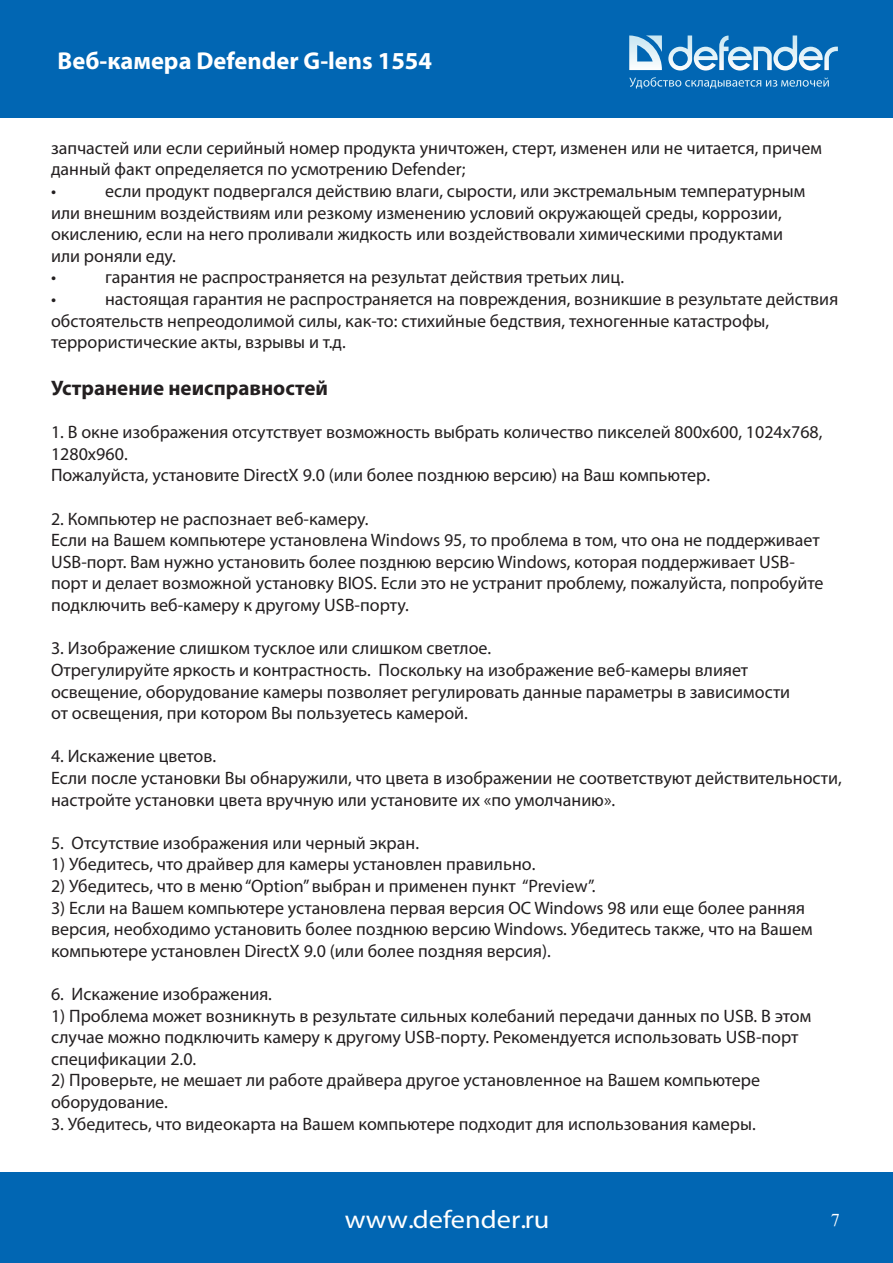
<style>
.page{position:relative;width:893px;height:1263px;background:#fff}
.page>*{position:absolute;margin:0;border:0;box-sizing:border-box;transform-origin:0 0}
.t1{font:25.35px "Myriad Pro";color:#fff;scale:1.12 1}
.t2{font:700 24.45px "Myriad Pro";color:#fff}
.t3{font:700 21px "Myriad Pro";color:#231f20}
.t4{font:18px/21.6px "Myriad Pro";color:#231f20}
.t5{font:18px "Times New Roman";color:#fff}
</style>
<div class="page">
<div style="left:0;top:0;width:893px;height:118px;background:#0166b3"></div>
<div style="left:0;top:1172px;width:893px;height:91px;background:#0166b3"></div>
<svg style="left:668px;top:35px;width:170px;height:36px"></svg>
<svg style="left:629px;top:35px;width:33px;height:35px"></svg>
<svg style="left:629px;top:77px;width:199px;height:10px"></svg>
<h2 class="t2" style="left:58px;top:45px;width:376px">Beб-камера Defender G-lens 1554</h2>
<p class="t4" style="left:51px;top:137px;width:772px">запчастей или если серийный номер продукта уничтожен, стерт, изменен или не читается, причем данный факт определяется по усмотрению Defender;</p>
<p class="t4" style="left:51px;top:180px;width:7px">•</p>
<p class="t4" style="left:51px;top:180px;width:756px;text-indent:54px">если продукт подвергался действию влаги, сырости, или экстремальным температурным или внешним воздействиям или резкому изменению условий окружающей среды, коррозии, окислению, если на него проливали жидкость или воздействовали химическими продуктами</p>
<p class="t4" style="left:51px;top:245px;width:126px">или роняли еду.</p>
<p class="t4" style="left:51px;top:266px;width:7px">•</p>
<p class="t4" style="left:105px;top:266px;width:521px">гарантия не распространяется на результат действия третьих лиц.</p>
<p class="t4" style="left:51px;top:288px;width:7px">•</p>
<p class="t4" style="left:51px;top:288px;width:789px;text-indent:54px">настоящая гарантия не распространяется на повреждения, возникшие в результате действия обстоятельств непреодолимой силы, как-то: стихийные бедствия, техногенные катастрофы, террористические акты, взрывы и т.д.</p>
<p class="t3" style="left:51px;top:374px;width:279px">Устранение неисправностей</p>
<p class="t4" style="left:51px;top:421px;width:773px">1. В окне изображения отсутствует возможность выбрать количество пикселей 800x600, 1024x768,<br>1280x960.</p>
<p class="t4" style="left:51px;top:464px;width:661px">Пожалуйста, установите DirectX 9.0 (или более позднюю версию) на Ваш компьютер.</p>
<p class="t4" style="left:51px;top:507px;width:319px">2. Компьютер не распознает веб-камеру.</p>
<p class="t4" style="left:51px;top:529px;width:774px">Если на Вашем компьютере установлена Windows 95, то проблема в том, что она не поддерживает USB-порт. Вам нужно установить более позднюю версию Windows, которая поддерживает USB&shy;порт и делает возможной установку BIOS. Если это не устранит проблему, пожалуйста, попробуйте подключить веб-камеру к другому USB-порту.</p>
<p class="t4" style="left:51px;top:637px;width:442px">3. Изображение слишком тусклое или слишком светлое.</p>
<p class="t4" style="left:51px;top:659px;width:741px">Отрегулируйте яркость и контрастность. Поскольку на изображение веб-камеры влияет освещение, оборудование камеры позволяет регулировать данные параметры в зависимости</p>
<p class="t4" style="left:51px;top:702px;width:418px">от освещения, при котором Вы пользуетесь камерой.</p>
<p class="t4" style="left:51px;top:745px;width:167px">4. Искажение цветов.</p>
<p class="t4" style="left:51px;top:767px;width:792px">Если после установки Вы обнаружили, что цвета в изображении не соответствуют действительности, настройте установки цвета вручную или установите их «по умолчанию».</p>
<p class="t4" style="left:51px;top:831px;width:370px">5. Отсутствие изображения или черный экран.</p>
<p class="t4" style="left:51px;top:853px;width:486px">1) Убедитесь, что драйвер для камеры установлен правильно.</p>
<p class="t4" style="left:51px;top:875px;width:546px">2) Убедитесь, что в меню“Option” выбран и применен пункт “Preview”.</p>
<p class="t4" style="left:51px;top:896px;width:763px">3) Если на Вашем компьютере установлена первая версия ОС Windows 98 или еще более ранняя версия, необходимо установить более позднюю версию Windows. Убедитесь также, что на Вашем компьютере установлен DirectX 9.0 (или более поздняя версия).</p>
<p class="t4" style="left:51px;top:983px;width:223px">6. Искажение изображения.</p>
<p class="t4" style="left:51px;top:1004px;width:762px">1) Проблема может возникнуть в результате сильных колебаний передачи данных по USB. В этом случае можно подключить камеру к другому USB-порту. Рекомендуется использовать USB-порт спецификации 2.0.</p>
<p class="t4" style="left:51px;top:1069px;width:711px">2) Проверьте, не мешает ли работе драйвера другое установленное на Вашем компьютере оборудование.</p>
<p class="t4" style="left:51px;top:1112px;width:706px">3. Убедитесь, что видеокарта на Вашем компьютере подходит для использования камеры.</p>
<h1 class="t1" style="left:345px;top:1203px;width:184px">www.defender.ru</h1>
<p class="t5" style="left:831px;top:1207px;width:10px">7</p>
</div>
